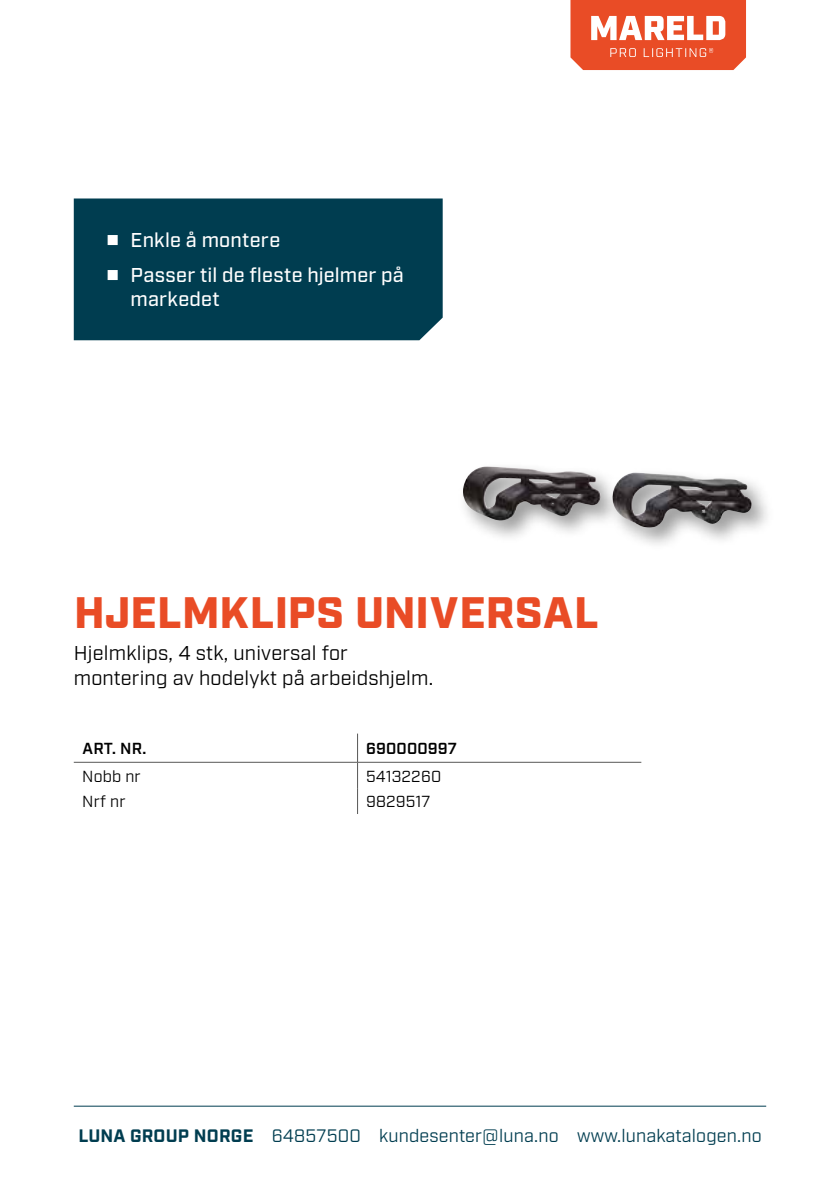
<style>
.page{position:relative;width:840px;height:1191px;background:#fff}
.page>*{position:absolute;margin:0;border:0;box-sizing:border-box;transform-origin:0 0}
.t1{font:900 44px "Industry";letter-spacing:.015em;color:#e94c26}
.t2{font:20px/25px "Industry";letter-spacing:.01em;color:#000}
.t3{font:500 20px/35.4px "Industry";letter-spacing:.01em;color:#fff}
.t4{font:18px "Industry";letter-spacing:.01em;color:#003d50}
.t5{font:16px "Industry";letter-spacing:.01em;color:#000}
.t6{font:600 16px "Industry";letter-spacing:.01em;color:#000}
.s1{font-weight:700}
</style>
<div class="page">
<hr style="left:74px;top:1105px;width:691px;height:1px;background:#003d50">
<div style="left:457px;top:460px;width:317px;height:90px;background:#000;opacity:.4"></div>
<img style="left:463px;top:466px;width:288px;height:61px">
<svg style="left:357px;top:733px;width:1px;height:81px"></svg>
<hr style="left:74px;top:762px;width:283px;height:1px;background:#575756">
<hr style="left:357px;top:762px;width:284px;height:1px;background:#575756">
<div style="left:74px;top:198px;width:368px;height:142px;background:#003d50"></div>
<svg style="left:570px;top:0;width:175px;height:70px"></svg>
<svg style="left:108px;top:235px;width:10px;height:10px"></svg>
<svg style="left:108px;top:270px;width:10px;height:10px"></svg>
<p class="t3" style="left:130px;top:223px;width:275px">Enkle å montere<br>Passer til de fleste hjelmer på</p>
<p class="t3" style="left:130px;top:282px;width:91px">markedet</p>
<h1 class="t1" style="left:74px;top:586px;width:525px">HJELMKLIPS UNIVERSAL</h1>
<p class="t2" style="left:74px;top:641px;width:361px">Hjelmklips, 4 stk, universal for montering av hodelykt på arbeidshjelm.</p>
<p class="t6" style="left:82px;top:738px;width:65px">ART. NR.</p>
<p class="t6" style="left:366px;top:738px;width:92px">690000997</p>
<p class="t5" style="left:82px;top:767px;width:60px">Nobb nr</p>
<p class="t5" style="left:366px;top:767px;width:77px">54132260</p>
<p class="t5" style="left:82px;top:792px;width:45px">Nrf nr</p>
<p class="t5" style="left:366px;top:792px;width:66px">9829517</p>
<p class="t4" style="left:78px;top:1125px;width:684px"><span class="s1">LUNA GROUP NORGE</span> 64857500 kundesenter@luna.no www.lunakatalogen.no</p>
</div>
